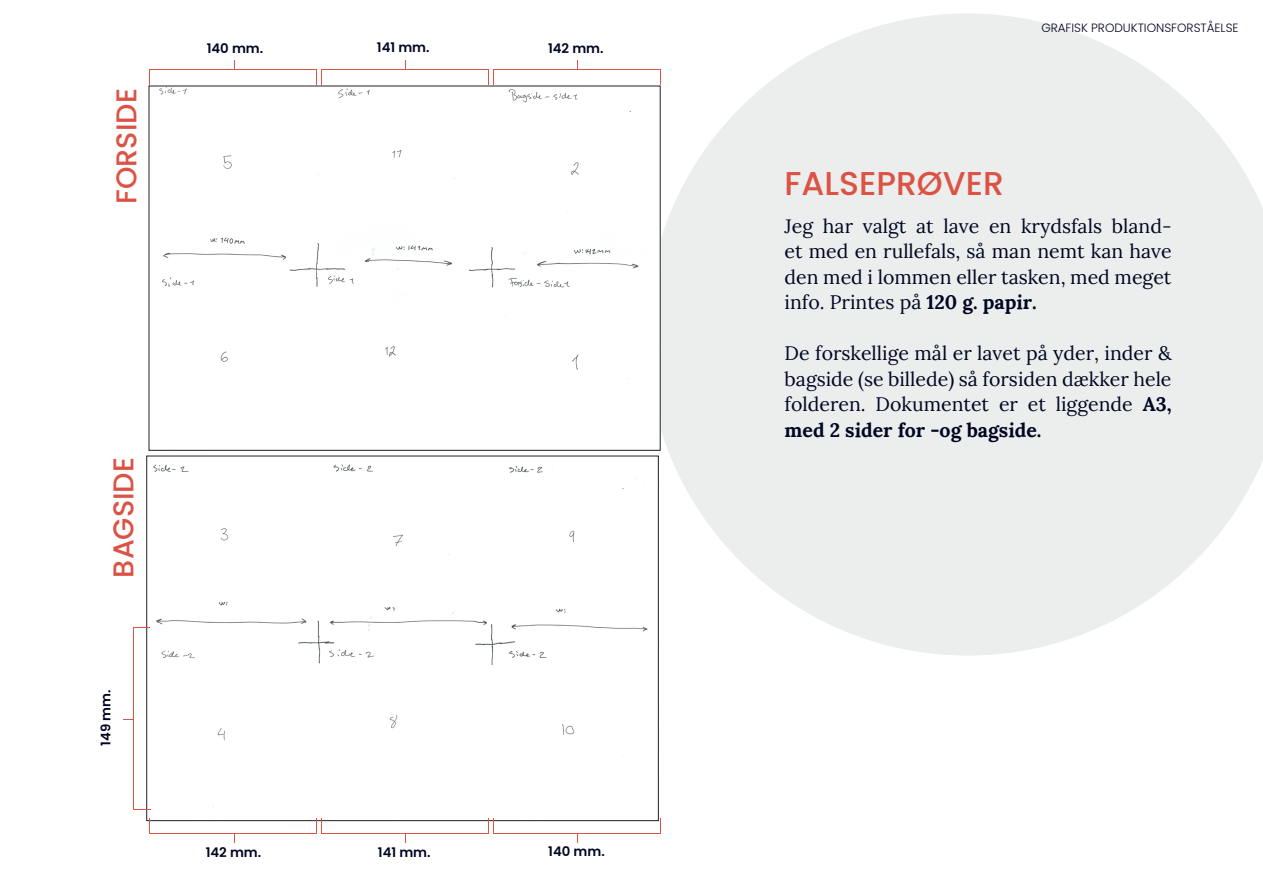
<style>
.page{position:relative;width:1263px;height:893px;background:#fff}
.page>*{position:absolute;margin:0;border:0;box-sizing:border-box;transform-origin:0 0}
.Mellemrubrik{font:500 33px "Poppins";color:#dc5345}
.Mellemrubrik-2{font:500 28.65px "Poppins";color:#dc5345}
.Brødtekst{font:19.5px/25.5px "Lora";color:#000622;text-align:justify}
.Tal_copy{font:600 13.2px "Poppins";color:#000622}
.Tal_copy-2{font:300 12px "Poppins";color:#000622}
.s1{font-weight:700}
</style>
<div class="page">
<svg style="left:646px;top:13px;width:617px;height:643px;fill:#ebeeec"></svg>
<img style="left:146px;top:461px;width:513px;height:361px">
<hr style="left:149px;top:833px;width:168px;height:1px;background:#dc5345">
<svg style="left:660px;top:818px;width:1px;height:15px"></svg>
<hr style="left:493px;top:833px;width:167px;height:1px;background:#dc5345">
<svg style="left:488px;top:818px;width:6px;height:15px"></svg>
<hr style="left:321px;top:833px;width:168px;height:1px;background:#dc5345">
<svg style="left:316px;top:818px;width:6px;height:15px"></svg>
<svg style="left:149px;top:818px;width:1px;height:15px"></svg>
<svg style="left:134px;top:809px;width:16px;height:1px"></svg>
<hr style="left:133px;top:627px;width:1px;height:183px;background:#dc5345">
<svg style="left:134px;top:627px;width:16px;height:1px"></svg>
<hr style="left:149px;top:69px;width:168px;height:1px;background:#dc5345">
<svg style="left:660px;top:69px;width:1px;height:16px"></svg>
<hr style="left:493px;top:69px;width:167px;height:1px;background:#dc5345">
<svg style="left:488px;top:70px;width:6px;height:15px"></svg>
<hr style="left:321px;top:69px;width:168px;height:1px;background:#dc5345">
<svg style="left:316px;top:70px;width:6px;height:15px"></svg>
<svg style="left:149px;top:70px;width:1px;height:14px"></svg>
<img style="left:159px;top:88px;width:499px;height:361px">
<p class="Mellemrubrik-2" style="left:110px;top:204px;width:117px;rotate:-90deg">FORSIDE</p>
<p class="Tal_copy" style="left:207px;top:40px;width:58px">140 mm.</p>
<p class="Tal_copy" style="left:377px;top:40px;width:54px">141 mm.</p>
<p class="Tal_copy" style="left:548px;top:40px;width:57px">142 mm.</p>
<p class="Mellemrubrik-2" style="left:107px;top:577px;width:122px;rotate:-90deg">BAGSIDE</p>
<p class="Tal_copy" style="left:98px;top:746px;width:58px;rotate:-90deg">149 mm.</p>
<p class="Tal_copy" style="left:206px;top:845px;width:57px">142 mm.</p>
<p class="Tal_copy" style="left:378px;top:844px;width:54px">141 mm.</p>
<p class="Tal_copy" style="left:548px;top:844px;width:58px">140 mm.</p>
<p class="Tal_copy-2" style="left:1041px;top:21px;width:199px">GRAFISK PRODUKTIONSFORSTÅELSE</p>
<p class="Mellemrubrik" style="left:784px;top:164px;width:221px">FALSEPRØVER</p>
<p class="Brødtekst" style="left:784px;top:212px;width:388px">Jeg har valgt at lave en krydsfals bland&shy;et med en rullefals, så man nemt kan have den med i lommen eller tasken, med meget info. Printes på <span class="s1">120 g. papir.</span></p>
<p class="Brødtekst" style="left:784px;top:339px;width:388px">De forskellige mål er lavet på yder, inder &amp; bagside (se billede) så forsiden dækker hele folderen. Dokumentet er et liggende <span class="s1">A3, med 2 sider for -og bagside.</span></p>
</div>
